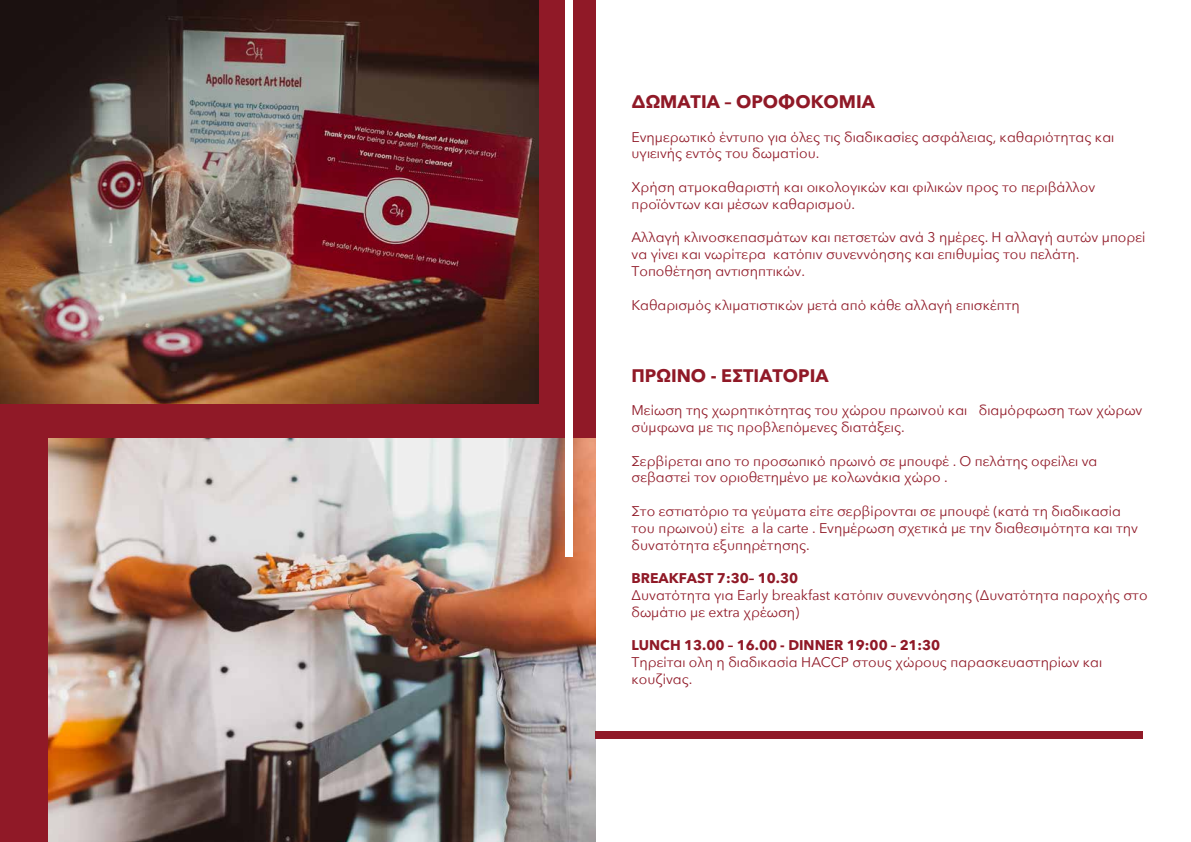
<style>
.page{position:relative;width:1191px;height:842px;background:#fff}
.page>*{position:absolute;margin:0;border:0;box-sizing:border-box;transform-origin:0 0}
.t1{font:700 18px "Avenir Next LT Pro";color:#901927}
.t2{font:14px/16.8px "Avenir Next";color:#901927}
.t3{font:700 14px "Avenir Next LT Pro";color:#901927}
</style>
<div class="page">
<div style="left:0;top:0;width:595px;height:842px;background:#901927"></div>
<img style="left:0;top:0;width:539px;height:404px">
<img style="left:48px;top:438px;width:547px;height:404px">
<div style="left:565px;top:0;width:7px;height:556px;background:#fff"></div>
<div style="left:595px;top:731px;width:547px;height:8px;background:#901927"></div>
<p class="t1" style="left:631px;top:86px;width:245px">ΔΩΜΑΤΙΑ – ΟΡΟΦΟΚΟΜΙΑ</p>
<p class="t2" style="left:631px;top:128px;width:484px">Ενημερωτικό έντυπο για όλες τις διαδικασίες ασφάλειας, καθαριότητας και υγιεινής εντός του δωματίου.</p>
<p class="t2" style="left:631px;top:178px;width:465px">Χρήση ατμοκαθαριστή και οικολογικών και φιλικών προς το περιβάλλον προϊόντων και μέσων καθαρισμού.</p>
<p class="t2" style="left:631px;top:229px;width:515px">Αλλαγή κλινοσκεπασμάτων και πετσετών ανά 3 ημέρες. Η αλλαγή αυτών μπορεί να γίνει και νωρίτερα κατόπιν συνεννόησης και επιθυμίας του πελάτη.<br>Τοποθέτηση αντισηπτικών.</p>
<p class="t2" style="left:631px;top:296px;width:390px">Καθαρισμός κλιματιστικών μετά από κάθε αλλαγή επισκέπτη</p>
<p class="t1" style="left:631px;top:360px;width:199px">ΠΡΩΙΝΟ - ΕΣΤΙΑΤΟΡΙΑ</p>
<p class="t2" style="left:631px;top:401px;width:512px">Μείωση της χωρητικότητας του χώρου πρωινού και διαμόρφωση των χώρων σύμφωνα με τις προβλεπόμενες διατάξεις.</p>
<p class="t2" style="left:631px;top:452px;width:467px">Σερβίρεται απο το προσωπικό πρωινό σε μπουφέ . Ο πελάτης οφείλει να σεβαστεί τον οριοθετημένο με κολωνάκια χώρο .</p>
<p class="t2" style="left:631px;top:502px;width:508px">Στο εστιατόριο τα γεύματα είτε σερβίρονται σε μπουφέ (κατά τη διαδικασία του πρωινού) είτε a la carte . Ενημέρωση σχετικά με την διαθεσιμότητα και την δυνατότητα εξυπηρέτησης.</p>
<p class="t3" style="left:631px;top:566px;width:168px">BREAKFAST 7:30– 10.30</p>
<p class="t2" style="left:631px;top:586px;width:517px">Δυνατότητα για Early breakfast κατόπιν συνεννόησης (Δυνατότητα παροχής στο δωμάτιο με extra χρέωση)</p>
<p class="t3" style="left:631px;top:633px;width:310px">LUNCH 13.00 – 16.00 - DINNER 19:00 – 21:30</p>
<p class="t2" style="left:631px;top:653px;width:472px">Τηρείται ολη η διαδικασία HACCP στους χώρους παρασκευαστηρίων και κουζίνας.</p>
</div>
